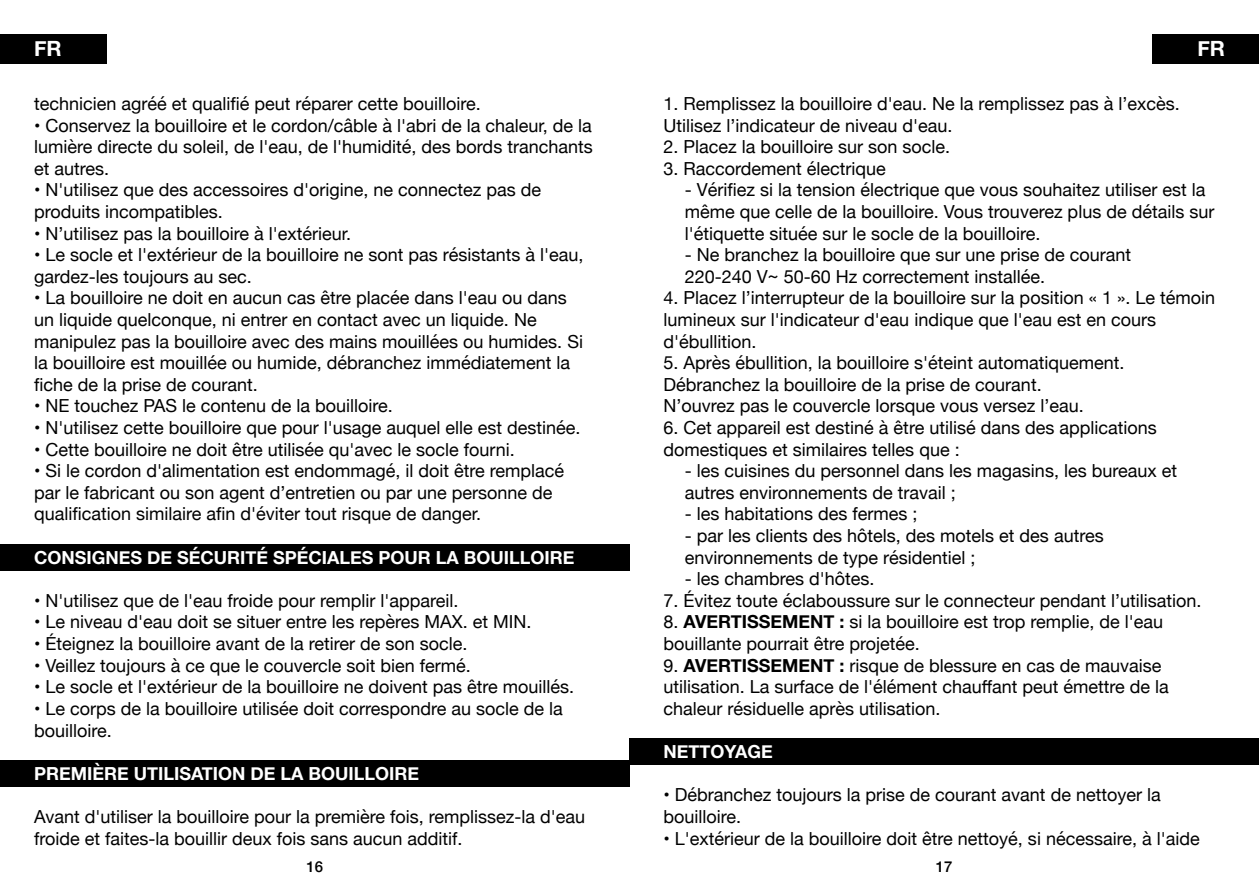
<style>
.page{position:relative;width:1259px;height:893px;background:#fff}
.page>*{position:absolute;margin:0;border:0;box-sizing:border-box;transform-origin:0 0}
.t1{font:700 21px "Helvetica Neue";color:#fff}
.t2{font:18px/21.6px "Helvetica Neue";color:#000}
.t3{font:700 18px "Helvetica Neue";color:#fff}
.t4{font:500 15px "Helvetica Neue";color:#000}
.s1{font-weight:700}
</style>
<div class="page">
<div style="left:1152px;top:34px;width:107px;height:30px;background:#000"></div>
<div style="left:0;top:34px;width:106px;height:30px;background:#000"></div>
<div style="left:0;top:544px;width:629px;height:26px;background:#000"></div>
<div style="left:0;top:760px;width:629px;height:26px;background:#000"></div>
<div style="left:629px;top:738px;width:630px;height:27px;background:#000"></div>
<p class="t1" style="left:34px;top:32px;width:29px">FR</p>
<p class="t1" style="left:1197px;top:32px;width:29px">FR</p>
<p class="t2" style="left:34px;top:94px;width:448px">technicien agréé et qualifié peut réparer cette bouilloire.</p>
<p class="t2" style="left:34px;top:115px;width:560px;text-align:justify">• Conservez la bouilloire et le cordon/câble à l'abri de la chaleur, de la lumière directe du soleil, de l'eau, de l'humidité, des bords tranchants et autres.</p>
<p class="t2" style="left:34px;top:180px;width:509px">• N'utilisez que des accessoires d'origine, ne connectez pas de produits incompatibles.</p>
<p class="t2" style="left:34px;top:223px;width:318px">• N’utilisez pas la bouilloire à l'extérieur.</p>
<p class="t2" style="left:34px;top:245px;width:551px">• Le socle et l'extérieur de la bouilloire ne sont pas résistants à l'eau, gardez-les toujours au sec.</p>
<p class="t2" style="left:34px;top:288px;width:550px">• La bouilloire ne doit en aucun cas être placée dans l'eau ou dans un liquide quelconque, ni entrer en contact avec un liquide. Ne manipulez pas la bouilloire avec des mains mouillées ou humides. Si la bouilloire est mouillée ou humide, débranchez immédiatement la fiche de la prise de courant.</p>
<p class="t2" style="left:34px;top:396px;width:360px">• NE touchez PAS le contenu de la bouilloire.</p>
<p class="t2" style="left:34px;top:418px;width:548px">• N'utilisez cette bouilloire que pour l'usage auquel elle est destinée.</p>
<p class="t2" style="left:34px;top:439px;width:482px">• Cette bouilloire ne doit être utilisée qu'avec le socle fourni.</p>
<p class="t2" style="left:34px;top:461px;width:532px">• Si le cordon d'alimentation est endommagé, il doit être remplacé par le fabricant ou son agent d’entretien ou par une personne de qualification similaire afin d'éviter tout risque de danger.</p>
<p class="t3" style="left:34px;top:543px;width:542px">CONSIGNES DE SÉCURITÉ SPÉCIALES POUR LA BOUILLOIRE</p>
<p class="t2" style="left:34px;top:591px;width:426px">• N'utilisez que de l'eau froide pour remplir l'appareil.</p>
<p class="t2" style="left:34px;top:612px;width:499px">• Le niveau d'eau doit se situer entre les repères MAX. et MIN.</p>
<p class="t2" style="left:34px;top:634px;width:435px">• Éteignez la bouilloire avant de la retirer de son socle.</p>
<p class="t2" style="left:34px;top:655px;width:438px">• Veillez toujours à ce que le couvercle soit bien fermé.</p>
<p class="t2" style="left:34px;top:677px;width:542px">• Le socle et l'extérieur de la bouilloire ne doivent pas être mouillés.</p>
<p class="t2" style="left:34px;top:699px;width:530px">• Le corps de la bouilloire utilisée doit correspondre au socle de la bouilloire.</p>
<p class="t3" style="left:34px;top:759px;width:386px">PREMIÈRE UTILISATION DE LA BOUILLOIRE</p>
<p class="t2" style="left:34px;top:807px;width:553px">Avant d'utiliser la bouilloire pour la première fois, remplissez-la d'eau froide et faites-la bouillir deux fois sans aucun additif.</p>
<p class="t2" style="left:663px;top:94px;width:518px">1. Remplissez la bouilloire d'eau. Ne la remplissez pas à l’excès.<br>Utilisez l’indicateur de niveau d'eau.</p>
<p class="t2" style="left:663px;top:137px;width:288px">2. Placez la bouilloire sur son socle.</p>
<p class="t2" style="left:663px;top:159px;width:224px">3. Raccordement électrique</p>
<p class="t2" style="left:685px;top:180px;width:531px">- Vérifiez si la tension électrique que vous souhaitez utiliser est la même que celle de la bouilloire. Vous trouverez plus de détails sur l'étiquette située sur le socle de la bouilloire.</p>
<p class="t2" style="left:685px;top:245px;width:448px">- Ne branchez la bouilloire que sur une prise de courant<br>220-240 V~ 50-60 Hz correctement installée.</p>
<p class="t2" style="left:663px;top:288px;width:553px">4. Placez l’interrupteur de la bouilloire sur la position « 1 ». Le témoin lumineux sur l'indicateur d'eau indique que l'eau est en cours d'ébullition.</p>
<p class="t2" style="left:663px;top:353px;width:462px">5. Après ébullition, la bouilloire s'éteint automatiquement.<br>Débranchez la bouilloire de la prise de courant.<br>N’ouvrez pas le couvercle lorsque vous versez l’eau.</p>
<p class="t2" style="left:663px;top:418px;width:495px">6. Cet appareil est destiné à être utilisé dans des applications domestiques et similaires telles que :</p>
<p class="t2" style="left:685px;top:461px;width:494px">- les cuisines du personnel dans les magasins, les bureaux et autres environnements de travail ;</p>
<p class="t2" style="left:685px;top:504px;width:234px">- les habitations des fermes ;</p>
<p class="t2" style="left:685px;top:526px;width:420px">- par les clients des hôtels, des motels et des autres environnements de type résidentiel ;</p>
<p class="t2" style="left:685px;top:569px;width:191px">- les chambres d'hôtes.</p>
<p class="t2" style="left:663px;top:591px;width:539px">7. Évitez toute éclaboussure sur le connecteur pendant l’utilisation.</p>
<p class="t2" style="left:663px;top:612px;width:501px">8. <span class="s1">AVERTISSEMENT :</span> si la bouilloire est trop remplie, de l'eau bouillante pourrait être projetée.</p>
<p class="t2" style="left:663px;top:655px;width:507px">9. <span class="s1">AVERTISSEMENT :</span> risque de blessure en cas de mauvaise utilisation. La surface de l'élément chauffant peut émettre de la chaleur résiduelle après utilisation.</p>
<p class="t3" style="left:663px;top:737px;width:111px">NETTOYAGE</p>
<p class="t2" style="left:663px;top:785px;width:499px">• Débranchez toujours la prise de courant avant de nettoyer la bouilloire.</p>
<p class="t2" style="left:663px;top:828px;width:538px">• L'extérieur de la bouilloire doit être nettoyé, si nécessaire, à l'aide</p>
<p class="t4" style="left:306px;top:854px;width:18px">16</p>
<p class="t4" style="left:936px;top:854px;width:18px">17</p>
</div>
